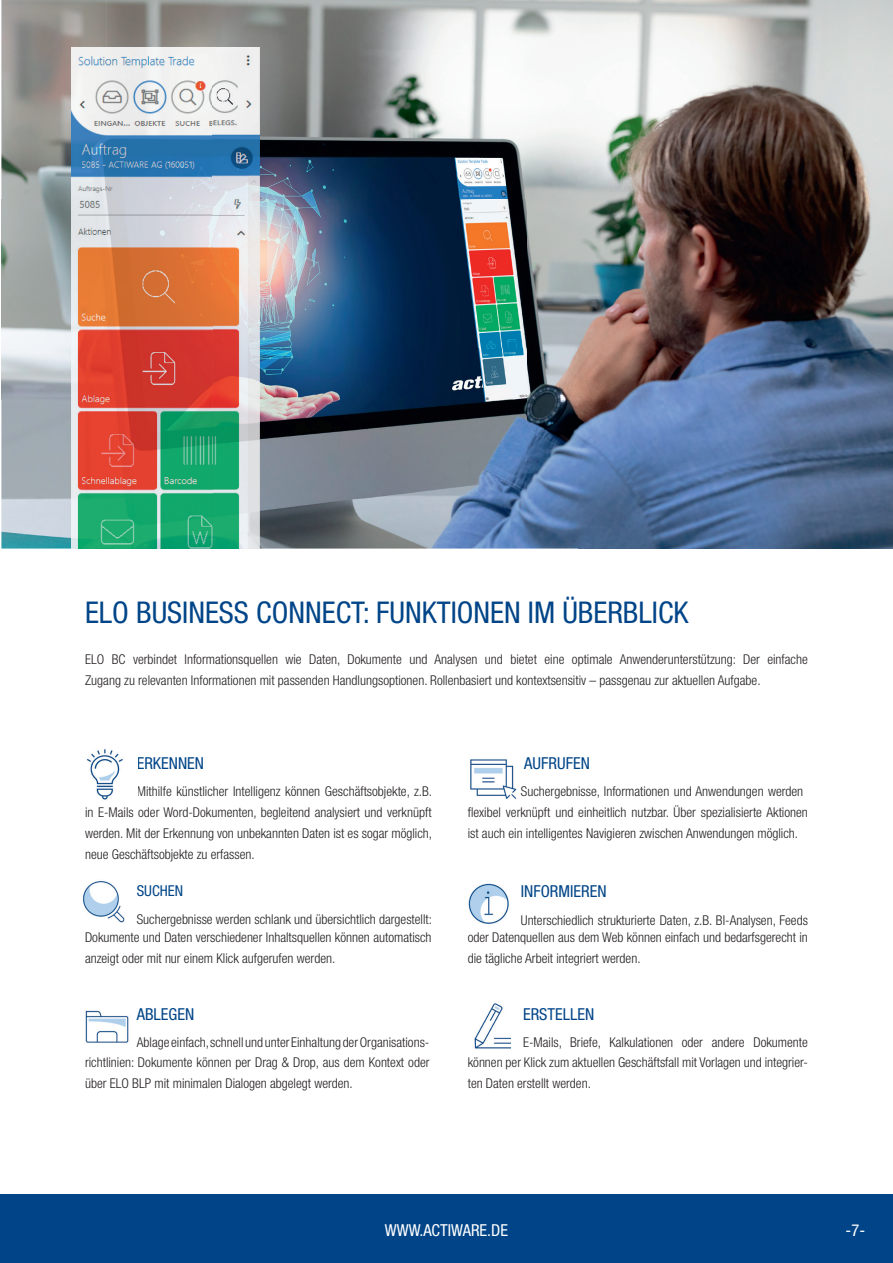
<style>
.page{position:relative;width:893px;height:1263px;background:#fff}
.page>*{position:absolute;margin:0;border:0;box-sizing:border-box;transform-origin:0 0}
.t1{font:condensed 30px "Helvetica Neue LT Std";color:#014588}
.t2{font:condensed 16.5px "Helvetica Neue LT Std";color:#014588}
.t3{font:condensed 16.5px "Helvetica Neue LT Std";color:#fff}
.t4{font:condensed 15px "Helvetica Neue LT Std";color:#014588}
.t5{font:300 condensed 13.5px/21px "Helvetica Neue LT Std";color:#231f20}
</style>
<div class="page">
<div style="left:0;top:1195px;width:893px;height:68px;background:#014588"></div>
<img style="left:1px;top:0;width:105px;height:199px">
<img style="left:106px;top:0;width:472px;height:50px">
<img style="left:578px;top:0;width:315px;height:549px">
<img style="left:259px;top:50px;width:319px;height:449px">
<img style="left:1px;top:199px;width:70px;height:200px">
<img style="left:1px;top:399px;width:70px;height:150px">
<img style="left:259px;top:499px;width:319px;height:50px">
<img style="left:468px;top:883px;width:41px;height:41px">
<img style="left:87px;top:749px;width:36px;height:51px">
<img style="left:83px;top:881px;width:42px;height:42px">
<img style="left:470px;top:759px;width:47px;height:40px">
<img style="left:474px;top:1003px;width:36px;height:46px">
<img style="left:85px;top:1010px;width:44px;height:33px">
<img style="left:71px;top:48px;width:188px;height:501px">
<h1 class="t1" style="left:85px;top:595px;width:605px">ELO BUSINESS CONNECT: FUNKTIONEN IM ÜBERBLICK</h1>
<p class="t5" style="left:85px;top:648px;width:724px">ELO BC verbindet Informationsquellen wie Daten, Dokumente und Analysen und bietet eine optimale Anwenderunterstützung: Der einfache<br>Zugang zu relevanten Informationen mit passenden Handlungsoptionen. Rollenbasiert und kontextsensitiv – passgenau zur aktuellen Aufgabe.</p>
<p class="t2" style="left:137px;top:753px;width:69px">ERKENNEN</p>
<p class="t5" style="left:137px;top:781px;width:297px">Mithilfe künstlicher Intelligenz können Geschäftsobjekte, z.B.</p>
<p class="t5" style="left:85px;top:801px;width:349px;text-align:justify">in E-Mails oder Word-Dokumenten, begleitend analysiert und verknüpft werden. Mit der Erkennung von unbekannten Daten ist es sogar möglich, neue Geschäftsobjekte zu erfassen.</p>
<p class="t4" style="left:137px;top:882px;width:48px">SUCHEN</p>
<p class="t5" style="left:137px;top:908px;width:297px">Suchergebnisse werden schlank und übersichtlich dargestellt:</p>
<p class="t5" style="left:85px;top:927px;width:348px">Dokumente und Daten verschiedener Inhaltsquellen können automatisch anzeigt oder mit nur einem Klick aufgerufen werden.</p>
<p class="t2" style="left:137px;top:1004px;width:59px">ABLEGEN</p>
<p class="t5" style="left:137px;top:1031px;width:294px">Ablage einfach, schnell und unter Einhaltung der Organisations-</p>
<p class="t5" style="left:85px;top:1052px;width:346px">richtlinien: Dokumente können per Drag &amp; Drop, aus dem Kontext oder über ELO BLP mit minimalen Dialogen abgelegt werden.</p>
<p class="t2" style="left:524px;top:753px;width:67px">AUFRUFEN</p>
<p class="t5" style="left:521px;top:781px;width:284px">Suchergebnisse, Informationen und Anwendungen werden</p>
<p class="t5" style="left:468px;top:801px;width:342px">flexibel verknüpft und einheitlich nutzbar. Über spezialisierte Aktionen ist auch ein intelligentes Navigieren zwischen Anwendungen möglich.</p>
<p class="t2" style="left:521px;top:882px;width:87px">INFORMIEREN</p>
<p class="t5" style="left:521px;top:909px;width:289px">Unterschiedlich strukturierte Daten, z.B. BI-Analysen, Feeds</p>
<p class="t5" style="left:468px;top:927px;width:342px">oder Datenquellen aus dem Web können einfach und bedarfsgerecht in die tägliche Arbeit integriert werden.</p>
<p class="t2" style="left:523px;top:1004px;width:73px">ERSTELLEN</p>
<p class="t5" style="left:523px;top:1031px;width:286px">E-Mails, Briefe, Kalkulationen oder andere Dokumente</p>
<p class="t5" style="left:468px;top:1052px;width:342px">können per Klick zum aktuellen Geschäftsfall mit Vorlagen und integrier&shy;ten Daten erstellt werden.</p>
<p class="t3" style="left:385px;top:1221px;width:125px">WWW.ACTIWARE.DE</p>
<p class="t3" style="left:846px;top:1221px;width:21px">-7-</p>
</div>
